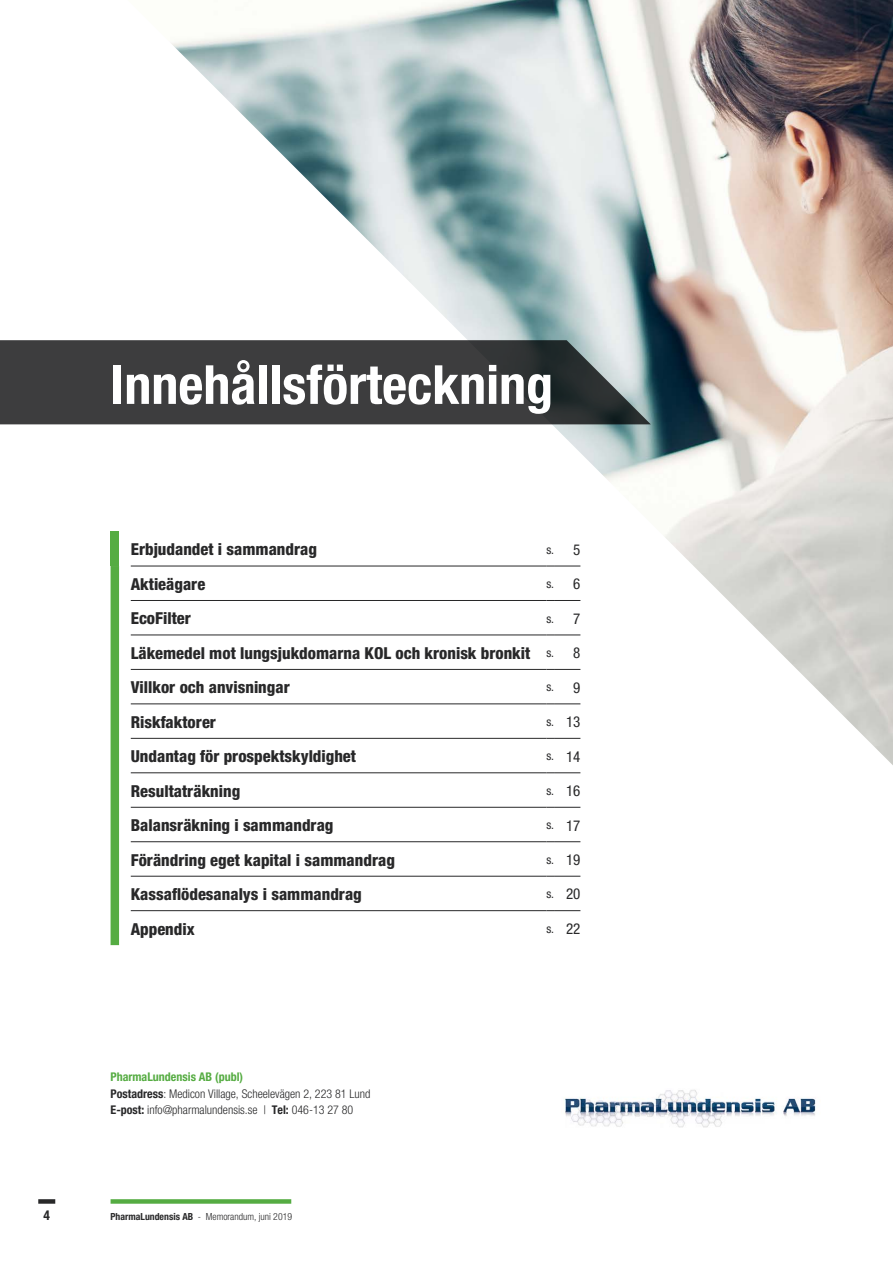
<style>
.page{position:relative;width:893px;height:1263px;background:#fff}
.page>*{position:absolute;margin:0;border:0;box-sizing:border-box;transform-origin:0 0}
.Brödtext{font:700 condensed 54px "Helvetica Neue";color:#fff}
.Brödtext-2{font:800 condensed 16.5px "Helvetica Neue";color:#282829}
.Brödtext-3{font:condensed 15px "Helvetica Neue";color:#282829}
.t1{font:700 condensed 13.5px "Helvetica Neue";color:#282829}
.Brödtext-4{font:300 condensed 12px/16.5px "Helvetica Neue";color:#282829}
.Brödtext-5{font:condensed 12px "Helvetica Neue";color:#282829}
.Brödtext-6{font:700 condensed 12px "Helvetica Neue";color:#55ac42}
.t2{font:300 condensed 9.75px "Helvetica Neue";color:#282829}
.s1{font-weight:700}
</style>
<div class="page">
<div style="left:111px;top:1199px;width:180px;height:5px;background:#55ac42"></div>
<div style="left:38px;top:1199px;width:17px;height:5px;background:#282829"></div>
<img style="left:128px;top:0;width:765px;height:765px">
<svg style="left:0;top:340px;width:651px;height:84px;background:#424445"></svg>
<div style="left:111px;top:531px;width:8px;height:35px;background:#55ac42"></div>
<div style="left:111px;top:566px;width:8px;height:379px;background:#55ac42"></div>
<hr style="left:131px;top:566px;width:415px;height:1px;background:#282829">
<svg style="left:546px;top:566px;width:34px;height:1px"></svg>
<hr style="left:131px;top:600px;width:415px;height:1px;background:#282829">
<svg style="left:546px;top:600px;width:34px;height:1px"></svg>
<hr style="left:131px;top:635px;width:415px;height:1px;background:#282829">
<svg style="left:546px;top:635px;width:34px;height:1px"></svg>
<hr style="left:131px;top:669px;width:415px;height:1px;background:#282829">
<svg style="left:546px;top:669px;width:34px;height:1px"></svg>
<hr style="left:131px;top:703px;width:415px;height:1px;background:#282829">
<svg style="left:546px;top:703px;width:34px;height:1px"></svg>
<hr style="left:131px;top:738px;width:415px;height:1px;background:#282829">
<svg style="left:546px;top:738px;width:34px;height:1px"></svg>
<hr style="left:131px;top:772px;width:415px;height:1px;background:#282829">
<svg style="left:546px;top:772px;width:34px;height:1px"></svg>
<hr style="left:131px;top:807px;width:415px;height:1px;background:#282829">
<svg style="left:546px;top:807px;width:34px;height:1px"></svg>
<hr style="left:131px;top:841px;width:415px;height:1px;background:#282829">
<svg style="left:546px;top:841px;width:34px;height:1px"></svg>
<hr style="left:131px;top:876px;width:415px;height:1px;background:#282829">
<svg style="left:546px;top:876px;width:34px;height:1px"></svg>
<hr style="left:131px;top:910px;width:415px;height:1px;background:#282829">
<svg style="left:546px;top:910px;width:34px;height:1px"></svg>
<img style="left:564px;top:1089px;width:252px;height:39px">
<p class="Brödtext" style="left:110px;top:352px;width:444px">Innehållsförteckning</p>
<p class="Brödtext-2" style="left:131px;top:539px;width:188px">Erbjudandet i sammandrag</p>
<p class="Brödtext-5" style="left:546px;top:542px;width:9px">s.</p>
<p class="Brödtext-3" style="left:573px;top:541px;width:9px">5</p>
<p class="Brödtext-2" style="left:131px;top:574px;width:76px">Aktieägare</p>
<p class="Brödtext-5" style="left:546px;top:577px;width:9px">s.</p>
<p class="Brödtext-3" style="left:573px;top:575px;width:9px">6</p>
<p class="Brödtext-2" style="left:131px;top:608px;width:62px">EcoFilter</p>
<p class="Brödtext-5" style="left:546px;top:611px;width:9px">s.</p>
<p class="Brödtext-3" style="left:573px;top:610px;width:9px">7</p>
<p class="Brödtext-2" style="left:131px;top:643px;width:401px">Läkemedel mot lungsjukdomarna KOL och kronisk bronkit</p>
<p class="Brödtext-5" style="left:546px;top:646px;width:9px">s.</p>
<p class="Brödtext-3" style="left:573px;top:644px;width:9px">8</p>
<p class="Brödtext-2" style="left:131px;top:677px;width:160px">Villkor och anvisningar</p>
<p class="Brödtext-5" style="left:546px;top:680px;width:9px">s.</p>
<p class="Brödtext-3" style="left:573px;top:679px;width:9px">9</p>
<p class="Brödtext-2" style="left:131px;top:712px;width:87px">Riskfaktorer</p>
<p class="Brödtext-5" style="left:546px;top:715px;width:9px">s.</p>
<p class="Brödtext-3" style="left:566px;top:713px;width:16px">13</p>
<p class="Brödtext-2" style="left:131px;top:746px;width:227px">Undantag för prospektskyldighet</p>
<p class="Brödtext-5" style="left:546px;top:749px;width:9px">s.</p>
<p class="Brödtext-3" style="left:566px;top:748px;width:16px">14</p>
<p class="Brödtext-2" style="left:131px;top:780px;width:111px">Resultaträkning</p>
<p class="Brödtext-5" style="left:546px;top:784px;width:9px">s.</p>
<p class="Brödtext-3" style="left:566px;top:782px;width:16px">16</p>
<p class="Brödtext-2" style="left:131px;top:815px;width:204px">Balansräkning i sammandrag</p>
<p class="Brödtext-5" style="left:546px;top:818px;width:9px">s.</p>
<p class="Brödtext-3" style="left:566px;top:816px;width:16px">17</p>
<p class="Brödtext-2" style="left:131px;top:849px;width:266px">Förändring eget kapital i sammandrag</p>
<p class="Brödtext-5" style="left:546px;top:852px;width:9px">s.</p>
<p class="Brödtext-3" style="left:566px;top:851px;width:16px">19</p>
<p class="Brödtext-2" style="left:131px;top:884px;width:233px">Kassaflödesanalys i sammandrag</p>
<p class="Brödtext-5" style="left:546px;top:887px;width:9px">s.</p>
<p class="Brödtext-3" style="left:566px;top:885px;width:16px">20</p>
<p class="Brödtext-2" style="left:131px;top:918px;width:65px">Appendix</p>
<p class="Brödtext-5" style="left:546px;top:921px;width:9px">s.</p>
<p class="Brödtext-3" style="left:566px;top:920px;width:16px">22</p>
<p class="Brödtext-6" style="left:111px;top:1069px;width:134px">PharmaLundensis AB (publ)</p>
<p class="Brödtext-4" style="left:111px;top:1085px;width:262px"><span class="s1">Postadress</span>: Medicon Village, Scheelevägen 2, 223 81 Lund<br><span class="s1">E-post:</span> info@pharmalundensis.se | <span class="s1">Tel:</span> 046-13 27 80</p>
<p class="t1" style="left:44px;top:1207px;width:8px">4</p>
<p class="t2" style="left:111px;top:1211px;width:183px"><span class="s1">PharmaLundensis AB</span> - Memorandum, juni 2019</p>
</div>
